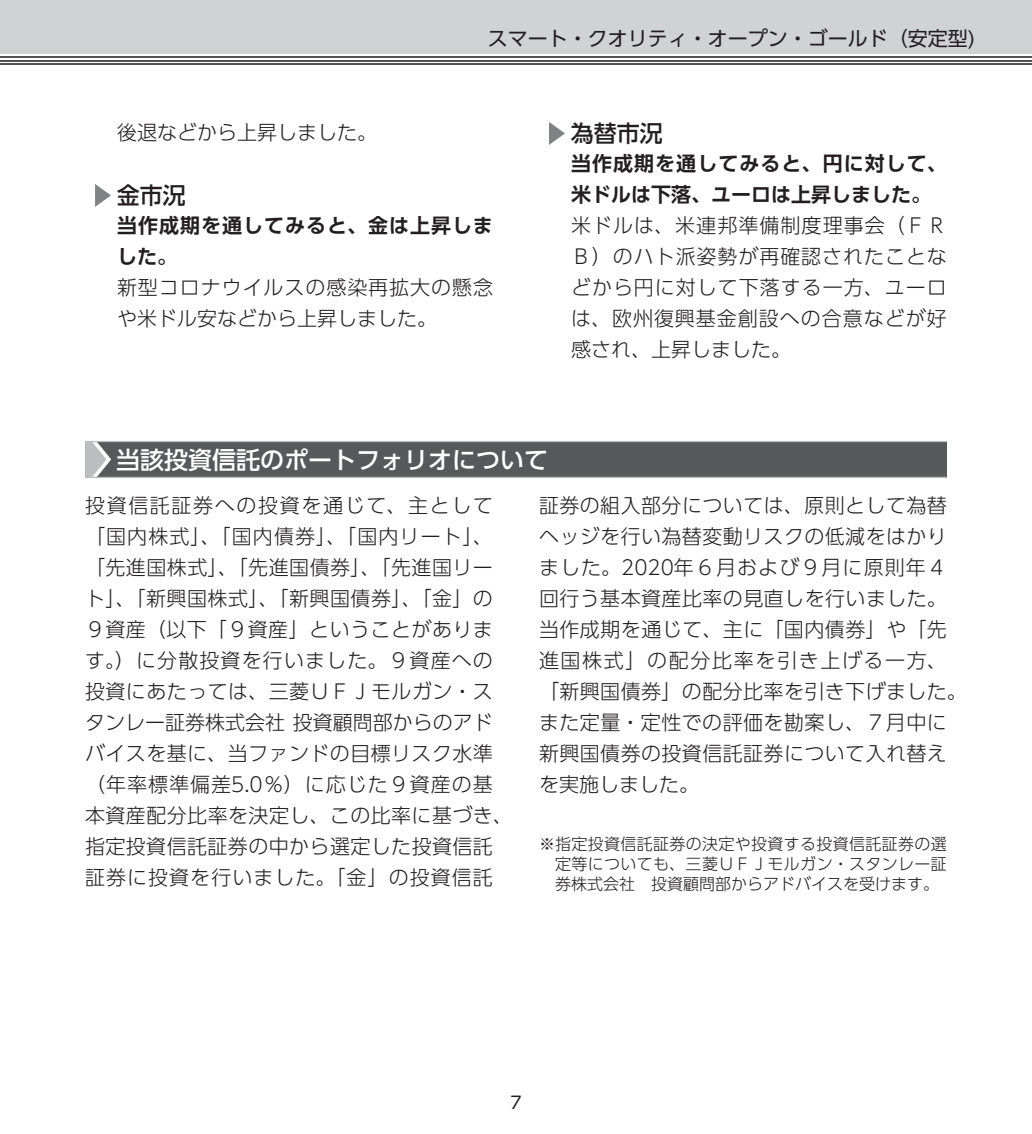
<style>
.page{position:relative;width:1032px;height:1134px;background:#fff}
.page>*{position:absolute;margin:0;border:0;box-sizing:border-box;transform-origin:0 0}
.t1{font:24px "UD Shin Go Pro Medium 90 msp RKSJ H";color:#fff}
.t2{font:23px "UD Shin Go Pro Medium 90 msp RKSJ H";color:#231f20}
.t3{font:20px/31px "UD Shin Go Pro Light 90 msp RKSJ H";letter-spacing:.025em;color:#231f20}
.t4{font:20px/31px "UD Shin Go Pro De Bold 90 msp RKSJ H";letter-spacing:.025em;color:#231f20}
.t5{font:20px/31px "UD Shin Go Pro Light 90 msp RKSJ H";letter-spacing:.045em;color:#231f20}
.t6{font:20px "UD Shin Go Pro Regular 90 msp RKSJ H";color:#231f20}
.t7{font:20px/31px "UD Shin Go Pro De Bold 90 msp RKSJ H";letter-spacing:.05em;color:#231f20}
.t8{font:20px "UD Shin Go Pro Light 90 msp RKSJ H";color:#231f20}
.t9{font:17px "UD Shin Go Pro Regular 90 msp RKSJ H";color:#231f20}
.t10{font:16px/20px "UD Shin Go Pro Light 90 msp RKSJ H";letter-spacing:.01em;color:#231f20;text-align:justify}
</style>
<div class="page">
<div style="left:0;top:0;width:1032px;height:54px;background:#d1d2d4"></div>
<hr style="left:0;top:63px;width:1032px;height:2px;background:#535355">
<hr style="left:0;top:60px;width:1032px;height:1px;background:#535355">
<hr style="left:0;top:56px;width:1032px;height:2px;background:#535355">
<svg style="left:95px;top:184px;width:16px;height:23px"></svg>
<svg style="left:549px;top:122px;width:16px;height:23px"></svg>
<div style="left:85px;top:441px;width:862px;height:36px;background:#57585a"></div>
<hr style="left:85px;top:477px;width:861px;height:1px;background:#bcbdc0">
<hr style="left:85px;top:441px;width:862px;height:1px;background:#bcbdc0">
<svg style="left:85px;top:442px;width:26px;height:35px"></svg>
<p class="t6" style="left:488px;top:31px;width:489px">スマート・クオリティ・オープン・ゴールド（安定型)</p>
<p class="t8" style="left:117px;top:124px;width:261px">後退などから上昇しました。</p>
<p class="t2" style="left:117px;top:187px;width:70px">金市況</p>
<p class="t7" style="left:117px;top:212px;width:377px">当作成期を通してみると、金は上昇しました。</p>
<p class="t5" style="left:117px;top:274px;width:377px">新型コロナウイルスの感染再拡大の懸念や米ドル安などから上昇しました。</p>
<p class="t2" style="left:571px;top:125px;width:93px">為替市況</p>
<p class="t4" style="left:571px;top:150px;width:377px">当作成期を通してみると、円に対して、米ドルは下落、ユーロは上昇しました。</p>
<p class="t3" style="left:571px;top:212px;width:377px;text-align:justify">米ドルは、米連邦準備制度理事会（ＦＲＢ）のハト派姿勢が再確認されたことなどから円に対して下落する一方、ユーロは、欧州復興基金創設への合意などが好感され、上昇しました。</p>
<p class="t1" style="left:116px;top:450px;width:434px">当該投資信託のポートフォリオについて</p>
<p class="t3" style="left:85px;top:492px;width:429px">投資信託証券への投資を通じて、主として「国内株式」、「国内債券」、「国内リート」、「先進国株式」、「先進国債券」、「先進国リート」、「新興国株式」、「新興国債券」、「金」の<br>９資産（以下「９資産」ということがあります。）に分散投資を行いました。９資産への投資にあたっては、三菱ＵＦＪモルガン・スタンレー証券株式会社 投資顧問部からのアドバイスを基に、当ファンドの目標リスク水準（年率標準偏差5.0％）に応じた９資産の基本資産配分比率を決定し、この比率に基づき、指定投資信託証券の中から選定した投資信託証券に投資を行いました。「金」の投資信託</p>
<p class="t3" style="left:539px;top:492px;width:429px">証券の組入部分については、原則として為替ヘッジを行い為替変動リスクの低減をはかりました。2020年６月および９月に原則年４回行う基本資産比率の見直しを行いました。当作成期を通じて、主に「国内債券」や「先進国株式」の配分比率を引き上げる一方、「新興国債券」の配分比率を引き下げました。また定量・定性での評価を勘案し、７月中に新興国債券の投資信託証券について入れ替えを実施しました。</p>
<p class="t10" style="left:555px;top:836px;width:393px;text-indent:-16px">※ 指定投資信託証券の決定や投資する投資信託証券の選定等についても、三菱ＵＦＪモルガン・スタンレー証券株式会社　投資顧問部からアドバイスを受けます。</p>
<p class="t9" style="left:510px;top:1096px;width:13px">7</p>
</div>
